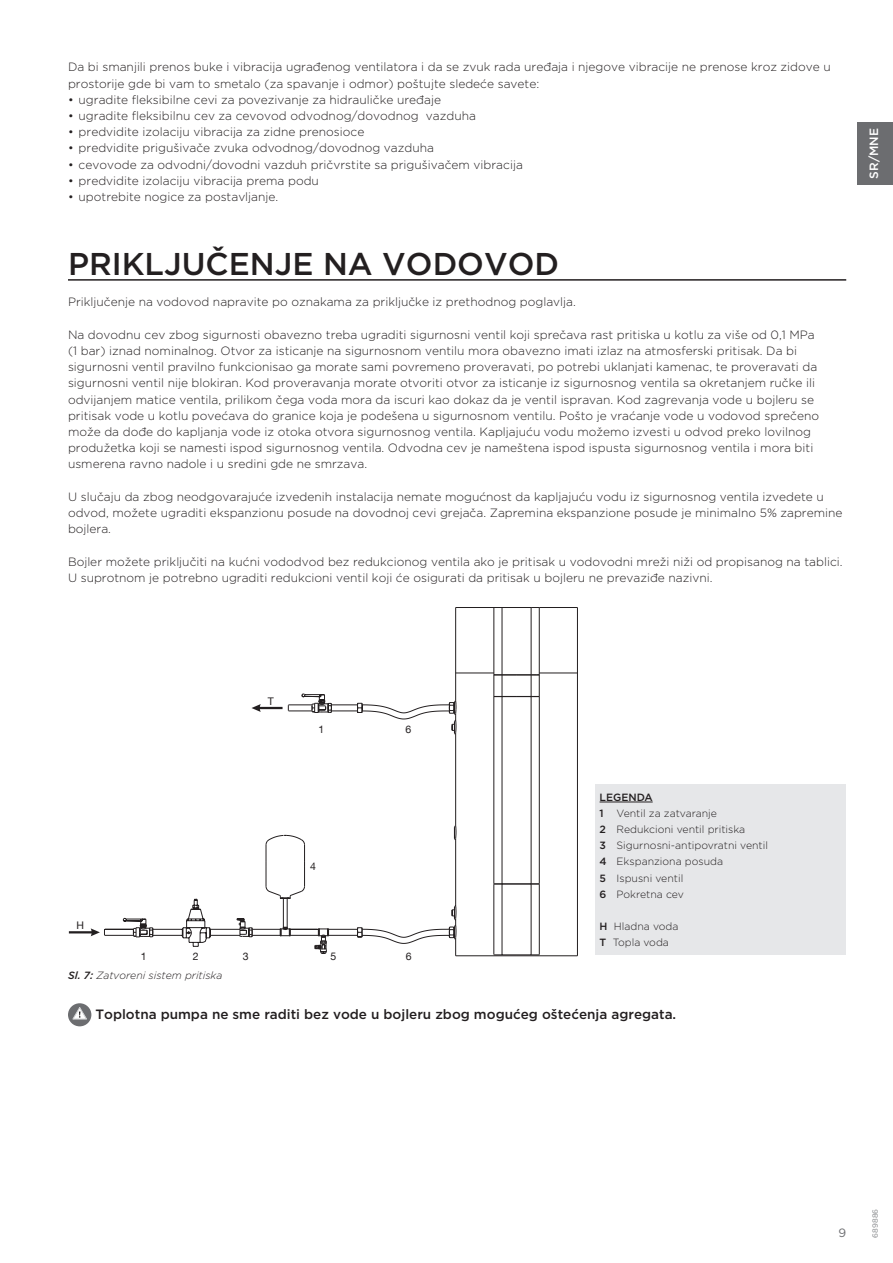
<style>
.page{position:relative;width:893px;height:1263px;background:#fff}
.page>*{position:absolute;margin:0;border:0;box-sizing:border-box;transform-origin:0 0}
.t1{font:500 31.5px "Gotham";color:#231f20}
.t2{font:500 13.5px "Gotham";color:#231f20}
.t3{font:300 12px/16.2px "Gotham";color:#231f20}
.t4{font:500 12px "Gotham";color:#fff}
.t5{font:12px "Gotham";color:#6c6d70}
.t6{font:300 10.5px/16.2px "Gotham";color:#231f20}
.t7{font:italic 300 10.5px "Gotham";color:#231f20}
.t8{font:10.5px "Helvetica Neue LT Com";color:#231f20}
.t9{font:7.5px "Gotham";color:#808285}
.s1{font-weight:500}
</style>
<div class="page">
<div style="left:68px;top:1003px;width:23px;height:23px;background:#6c6d70;border-radius:50%"></div>
<svg style="left:72px;top:1006px;width:16px;height:14px"></svg>
<hr style="left:68px;top:279px;width:778px;height:2px;background:#231f20">
<div style="left:595px;top:784px;width:251px;height:170px;background:#e6e7e9"></div>
<hr style="left:599px;top:802px;width:54px;height:1px;background:#231f20">
<svg style="left:455px;top:607px;width:84px;height:66px"></svg>
<hr style="left:494px;top:607px;width:1px;height:66px;background:#231f20">
<hr style="left:539px;top:607px;width:1px;height:66px;background:#231f20">
<svg style="left:531px;top:607px;width:47px;height:1px"></svg>
<svg style="left:456px;top:607px;width:46px;height:1px"></svg>
<hr style="left:69px;top:931px;width:26px;height:2px;background:#231f20">
<svg style="left:91px;top:673px;width:487px;height:283px"></svg>
<div style="left:857px;top:122px;width:36px;height:63px;background:#6c6d70"></div>
<p class="t3" style="left:68px;top:59px;width:764px">Da bi smanjili prenos buke i vibracija ugrađenog ventilatora i da se zvuk rada uređaja i njegove vibracije ne prenose kroz zidove u prostorije gde bi vam to smetalo (za spavanje i odmor) poštujte sledeće savete:</p>
<p class="t3" style="left:68px;top:91px;width:374px">• ugradite fleksibilne cevi za povezivanje za hidrauličke uređaje</p>
<p class="t3" style="left:68px;top:107px;width:409px">• ugradite fleksibilnu cev za cevovod odvodnog/dovodnog vazduha</p>
<p class="t3" style="left:68px;top:124px;width:298px">• predvidite izolaciju vibracija za zidne prenosioce</p>
<p class="t3" style="left:68px;top:140px;width:367px">• predvidite prigušivače zvuka odvodnog/dovodnog vazduha</p>
<p class="t3" style="left:68px;top:156px;width:456px">• cevovode za odvodni/dovodni vazduh pričvrstite sa prigušivačem vibracija</p>
<p class="t3" style="left:68px;top:172px;width:252px">• predvidite izolaciju vibracija prema podu</p>
<p class="t3" style="left:68px;top:188px;width:212px">• upotrebite nogice za postavljanje.</p>
<h1 class="t1" style="left:68px;top:243px;width:493px">PRIKLJUČENJE NA VODOVOD</h1>
<p class="t3" style="left:68px;top:294px;width:509px">Priključenje na vodovod napravite po oznakama za priključke iz prethodnog poglavlja.</p>
<p class="t3" style="left:68px;top:326px;width:752px">Na dovodnu cev zbog sigurnosti obavezno treba ugraditi sigurnosni ventil koji sprečava rast pritiska u kotlu za više od 0,1 MPa (1 bar) iznad nominalnog. Otvor za isticanje na sigurnosnom ventilu mora obavezno imati izlaz na atmosferski pritisak. Da bi sigurnosni ventil pravilno funkcionisao ga morate sami povremeno proveravati, po potrebi uklanjati kamenac, te proveravati da sigurnosni ventil nije blokiran. Kod proveravanja morate otvoriti otvor za isticanje iz sigurnosnog ventila sa okretanjem ručke ili odvijanjem matice ventila, prilikom čega voda mora da iscuri kao dokaz da je ventil ispravan. Kod zagrevanja vode u bojleru se pritisak vode u kotlu povećava do granice koja je podešena u sigurnosnom ventilu. Pošto je vraćanje vode u vodovod sprečeno može da dođe do kapljanja vode iz otoka otvora sigurnosnog ventila. Kapljajuću vodu možemo izvesti u odvod preko lovilnog produžetka koji se namesti ispod sigurnosnog ventila. Odvodna cev je nameštena ispod ispusta sigurnosnog ventila i mora biti usmerena ravno nadole i u sredini gde ne smrzava.</p>
<p class="t3" style="left:68px;top:488px;width:776px">U slučaju da zbog neodgovarajuće izvedenih instalacija nemate mogućnost da kapljajuću vodu iz sigurnosnog ventila izvedete u odvod, možete ugraditi ekspanzionu posude na dovodnoj cevi grejača. Zapremina ekspanzione posude je minimalno 5% zapremine bojlera.</p>
<p class="t3" style="left:68px;top:553px;width:776px">Bojler možete priključiti na kućni vododvod bez redukcionog ventila ako je pritisak u vodovodni mreži niži od propisanog na tablici.<br>U suprotnom je potrebno ugraditi redukcioni ventil koji će osigurati da pritisak u bojleru ne prevaziđe nazivni.</p>
<p class="t4" style="left:866px;top:179px;width:52px;rotate:-90deg">SR/MNE</p>
<p class="t8" style="left:76px;top:919px;width:9px">H</p>
<p class="t8" style="left:268px;top:694px;width:8px">T</p>
<p class="t8" style="left:318px;top:723px;width:7px">1</p>
<p class="t8" style="left:405px;top:723px;width:7px">6</p>
<p class="t8" style="left:310px;top:860px;width:7px">4</p>
<p class="t8" style="left:141px;top:950px;width:7px">1</p>
<p class="t8" style="left:193px;top:950px;width:7px">2</p>
<p class="t8" style="left:243px;top:950px;width:7px">3</p>
<p class="t8" style="left:331px;top:950px;width:7px">5</p>
<p class="t8" style="left:406px;top:950px;width:7px">6</p>
<p class="t7" style="left:68px;top:968px;width:156px"><span class="s1">Sl. 7:</span> Zatvoreni sistem pritiska</p>
<p class="t6" style="left:599px;top:788px;width:170px"><span class="s1">LEGENDA<br>1</span> Ventil za zatvaranje<br><span class="s1">2</span> Redukcioni ventil pritiska<br><span class="s1">3</span> Sigurnosni-antipovratni ventil<br><span class="s1">4</span> Ekspanziona posuda<br><span class="s1">5</span> Ispusni ventil<br><span class="s1">6</span> Pokretna cev</p>
<p class="t6" style="left:599px;top:918px;width:80px"><span class="s1">H</span> Hladna voda<br><span class="s1">T</span> Topla voda</p>
<p class="t2" style="left:95px;top:1005px;width:582px">Toplotna pumpa ne sme raditi bez vode u bojleru zbog mogućeg oštećenja agregata.</p>
<p class="t5" style="left:838px;top:1225px;width:9px">9</p>
<p class="t9" style="left:870px;top:1237px;width:30px;rotate:-90deg">689886</p>
</div>
